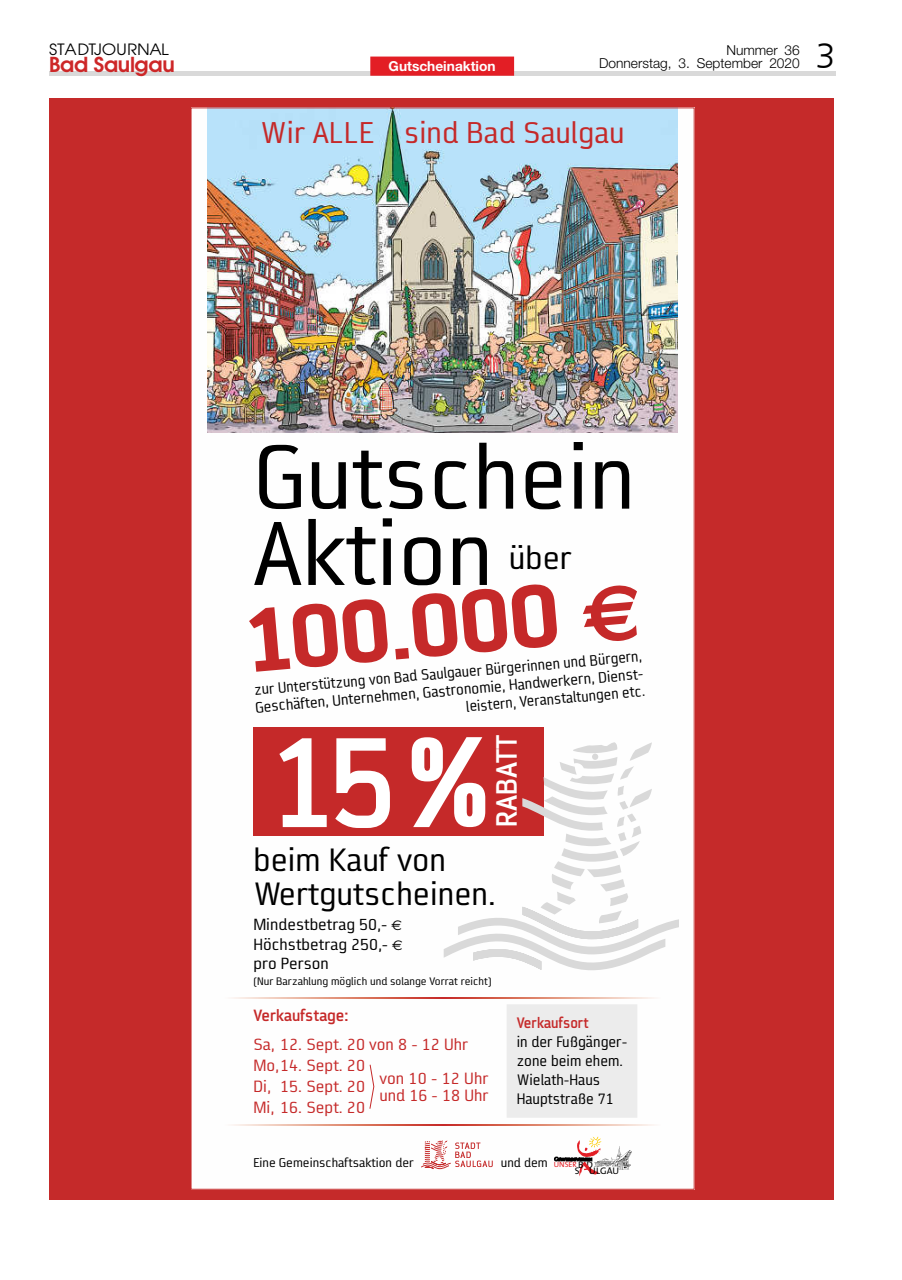
<style>
.page{position:relative;width:902px;height:1280px;background:#fff}
.page>*{position:absolute;margin:0;border:0;box-sizing:border-box;transform-origin:0 0}
.t1{font:700 112.35px "Diwa";color:#fff}
.t2{font:800 79.35px "Diwa";color:#c52929}
.t3{font:78.6px/76.3px "Diwa";color:#000}
.t4{font:300 35.1px "Frutiger";color:#000}
.t5{font:28.05px/33.8px "Diwa";color:#000}
.t6{font:26.1px "Diwa";color:#c52929}
.t7{font:700 25.5px "Diwa";color:#fff}
.t8{font:600 21.45px "Avant Garde Two BQ";letter-spacing:-.02em;color:#cd2728}
.t9{font:16.35px "Avant Garde Two BQ";color:#000;scale:1.08 1}
.t10{font:14.25px/20.7px "Diwa";color:#c52929}
.t11{font:700 14.25px "Diwa";color:#c52929}
.t12{font:14.1px/19.6px "Diwa";color:#000;text-align:justify}
.t13{font:300 13.65px/13.5px "Helvetica Neue";color:#000;text-align:right}
.t14{font:700 13.65px "Helvetica Neue";color:#fff}
.t15{font:13.2px/17.5px "Diwa";color:#000;text-align:right;scale:.94 1}
.t16{font:13.2px/18.9px "Diwa";color:#000;scale:.96 1}
.t17{font:700 13.2px "Diwa";color:#c52929;scale:.96 1}
.t18{font:11.1px "Diwa";color:#000}
.t19{font:9.6px "The Sans Caps";color:#000}
.t20{font:9.45px "Diwa";color:#000}
.s1{font-family:"Euro Sans";font-weight:700}
.s2{font-family:"Euro Sans"}
.s3{font-family:"The Sans Caps";font-size:7.8px;color:#e31e25}
</style>
<div class="page">
<div style="left:49px;top:71px;width:786px;height:5px;background:#d9d9d9"></div>
<div style="left:370px;top:57px;width:144px;height:19px;background:#e31e25"></div>
<div style="left:49px;top:98px;width:784px;height:1101px;background:#c52a2a"></div>
<div style="left:191px;top:108px;width:503px;height:1081px;background:#fefefe"></div>
<img style="left:208px;top:110px;width:469px;height:323px">
<div style="left:253px;top:728px;width:290px;height:108px;background:#c52929"></div>
<svg style="left:443px;top:742px;width:236px;height:228px"></svg>
<svg style="left:554px;top:1136px;width:77px;height:40px"></svg>
<svg style="left:421px;top:1140px;width:71px;height:29px"></svg>
<svg style="left:233px;top:1124px;width:421px;height:1px"></svg>
<svg style="left:233px;top:998px;width:421px;height:1px"></svg>
<div style="left:507px;top:1004px;width:130px;height:114px;background:#ececec"></div>
<svg style="left:369px;top:1064px;width:5px;height:45px"></svg>
<p class="t9" style="left:49px;top:40px;width:112px">STADTJOURNAL</p>
<h3 class="t8" style="left:49px;top:52px;width:127px">Bad Saulgau</h3>
<p class="t14" style="left:388px;top:57px;width:108px">Gutscheinaktion</p>
<p class="t13" style="left:599px;top:43px;width:202px">Nummer 36<br>Donnerstag, 3. September 2020</p>
<h3 class="t4" style="left:815px;top:36px;width:21px">3</h3>
<h3 class="t6" style="left:260px;top:117px;width:366px">Wir ALLE sind Bad Saulgau</h3>
<h3 class="t3" style="left:253px;top:441px;width:383px">Gutschein<br>Aktion</h3>
<h3 class="t5" style="left:509px;top:542px;width:65px">über</h3>
<h2 class="t2" style="left:240px;top:585px;width:400px;rotate:-5deg">100.000 <span class="s1">E</span></h2>
<p class="t15" style="left:253px;top:681px;width:417px;rotate:-5deg">zur Unterstützung von Bad Saulgauer Bürgerinnen und Bürgern,<br>Geschäften, Unternehmen, Gastronomie, Handwerkern, Dienst&shy;leistern, Veranstaltungen etc.</p>
<h1 class="t1" style="left:268px;top:712px;width:228px">15 %</h1>
<h3 class="t7" style="left:490px;top:827px;width:94px;rotate:-90deg">RABATT</h3>
<h3 class="t5" style="left:253px;top:844px;width:244px">beim Kauf von<br>Wertgutscheinen.</h3>
<p class="t12" style="left:253px;top:915px;width:151px">Mindestbetrag 50,- <span class="s2">€ </span>Höchstbetrag 250,- <span class="s2">€ </span>pro Person</p>
<p class="t20" style="left:253px;top:975px;width:240px">(Nur Barzahlung möglich und solange Vorrat reicht)</p>
<p class="t11" style="left:253px;top:1006px;width:97px">Verkaufstage:</p>
<p class="t10" style="left:253px;top:1035px;width:216px">Sa, 12. Sept. 20 von 8 - 12 Uhr<br>Mo, 14. Sept. 20<br>Di, 15. Sept. 20<br>Mi, 16. Sept. 20</p>
<p class="t10" style="left:379px;top:1070px;width:111px;line-height:17.1px">von 10 - 12 Uhr und 16 - 18 Uhr</p>
<p class="t17" style="left:516px;top:1014px;width:76px">Verkaufsort</p>
<p class="t16" style="left:516px;top:1032px;width:117px">in der Fußgänger&shy;zone beim ehem.<br>Wielath-Haus<br>Hauptstraße 71</p>
<p class="t18" style="left:253px;top:1156px;width:162px">Eine Gemeinschaftsaktion der</p>
<p class="t18" style="left:501px;top:1156px;width:94px">und dem <span class="s3">UNSER</span> <sub>D</sub></p>
<p class="t19" style="left:589px;top:1163px;width:31px">ULGAU</p>
<p class="t19" style="left:578px;top:1157px;width:7px">B</p>
<p class="t19" style="left:574px;top:1163px;width:6px">S</p>
</div>
